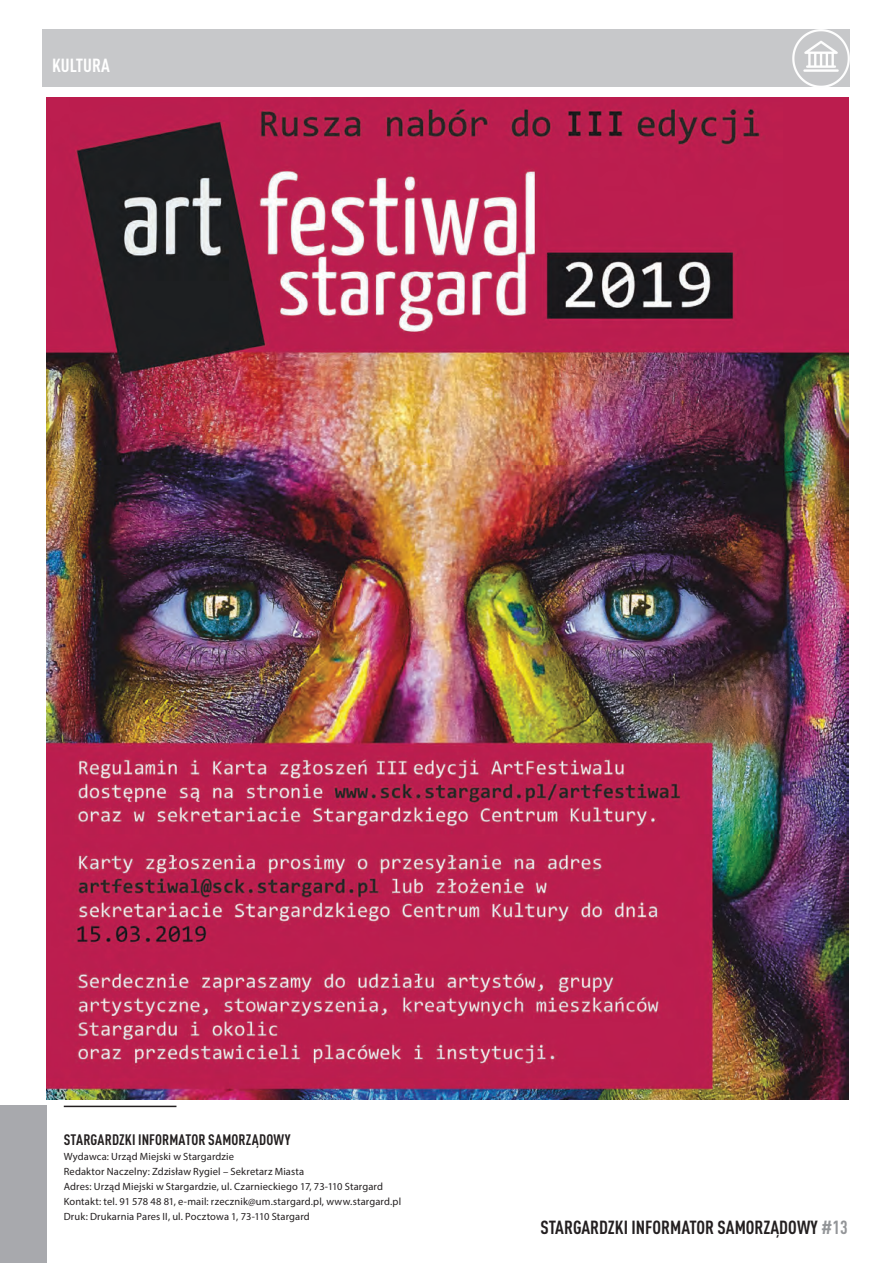
<style>
.page{position:relative;width:893px;height:1263px;background:#fff}
.page>*{position:absolute;margin:0;border:0;box-sizing:border-box;transform-origin:0 0}
.t1{font:700 condensed 18.75px "DIN Pro";color:#231f20}
.t2{font:700 condensed 18.75px "DIN Pro";color:#fff}
.t3{font:700 condensed 15px "DIN Pro";letter-spacing:.01em;color:#231f20}
.t4{font:10.5px "Myriad Pro";letter-spacing:.01em;color:#231f20}
.s1{color:#939598}
</style>
<div class="page">
<div style="left:43px;top:30px;width:807px;height:57px;background:#c7c8ca"></div>
<div style="left:0;top:1106px;width:47px;height:157px;background:#a8a9ad"></div>
<hr style="left:64px;top:1106px;width:112px;height:1px;background:#231f20">
<img style="left:47px;top:98px;width:801px;height:1001px">
<img style="left:792px;top:30px;width:58px;height:57px">
<p class="t2" style="left:52px;top:51px;width:59px">KULTURA</p>
<p class="t3" style="left:64px;top:1128px;width:228px">STARGARDZKI INFORMATOR SAMORZĄDOWY</p>
<p class="t4" style="left:64px;top:1150px;width:172px">Wydawca: Urząd Miejski w Stargardzie</p>
<p class="t4" style="left:64px;top:1165px;width:242px">Redaktor Naczelny: Zdzisław Rygiel – Sekretarz Miasta</p>
<p class="t4" style="left:64px;top:1180px;width:321px">Adres: Urząd Miejski w Stargardzie, ul. Czarnieckiego 17, 73-110 Stargard</p>
<p class="t4" style="left:64px;top:1195px;width:339px">Kontakt: tel. 91 578 48 81, e-mail: rzecznik@um.stargard.pl, www.stargard.pl</p>
<p class="t4" style="left:64px;top:1210px;width:248px">Druk: Drukarnia Pares II, ul. Pocztowa 1, 73-110 Stargard</p>
<h1 class="t1" style="left:540px;top:1213px;width:309px">STARGARDZKI INFORMATOR SAMORZĄDOWY <span class="s1">#13</span></h1>
</div>
